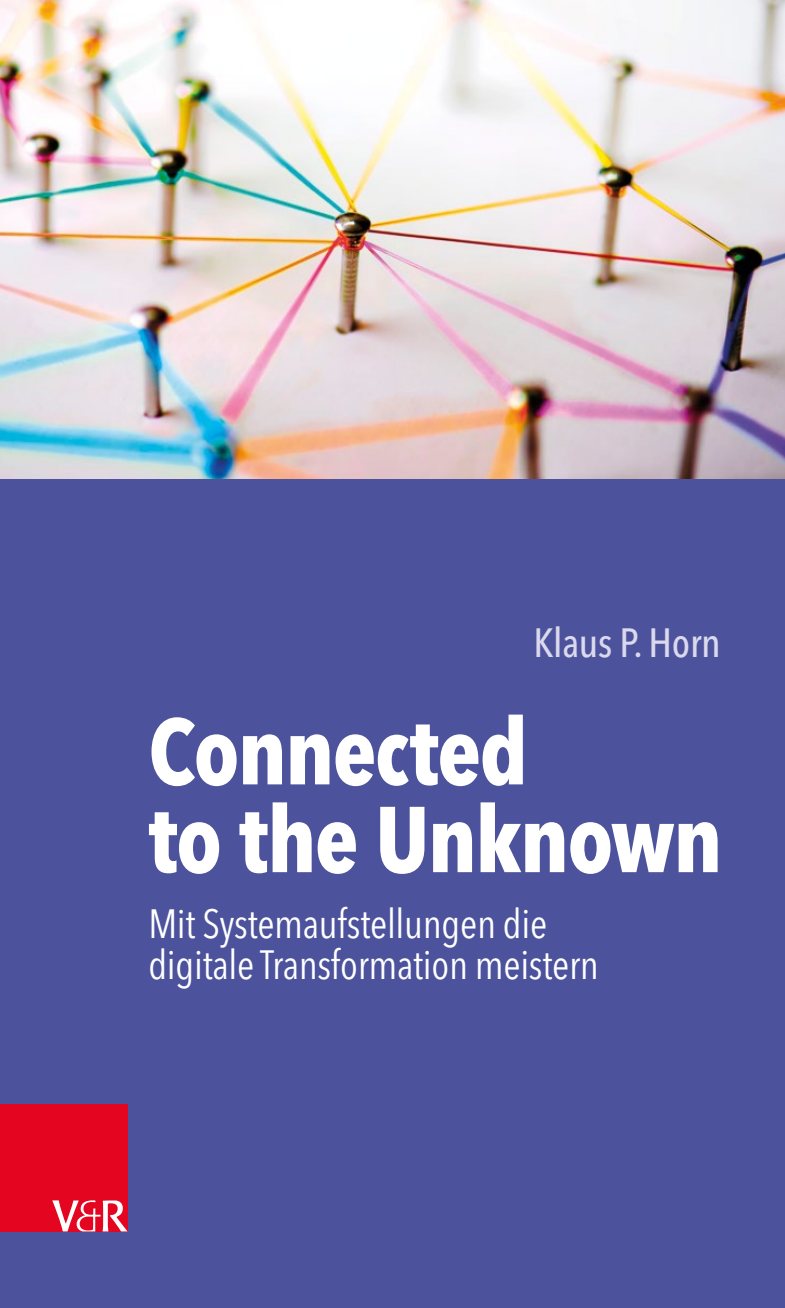
<style>
.page{position:relative;width:785px;height:1308px;background:#fff}
.page>*{position:absolute;margin:0;border:0;box-sizing:border-box;transform-origin:0 0}
.U1-Titel{font:700 condensed 92.25px/87.8px "Avenir Next LT Pro";letter-spacing:-.02em;color:#fff}
.U1-Untertitel{font:condensed 40.5px/40.5px "Avenir Next LT Pro";letter-spacing:-.01em;color:#fff}
.U1-Autor{font:500 condensed 40.5px "Avenir Next LT Pro";letter-spacing:-.01em;color:#dad9ed}
</style>
<div class="page">
<div style="left:0;top:0;width:784px;height:1307px;background:#4c539c"></div>
<img style="left:0;top:0;width:784px;height:478px">
<div style="left:0;top:1103px;width:128px;height:128px;background:#e40521"></div>
<svg style="left:52px;top:1200px;width:75px;height:31px"></svg>
<p class="U1-Autor" style="left:533px;top:618px;width:189px">Klaus P. Horn</p>
<p class="U1-Titel" style="left:148px;top:707px;width:576px">Connected<br>to the Unknown</p>
<p class="U1-Untertitel" style="left:148px;top:903px;width:452px">Mit Systemaufstellungen die digitale Transformation meistern</p>
</div>
